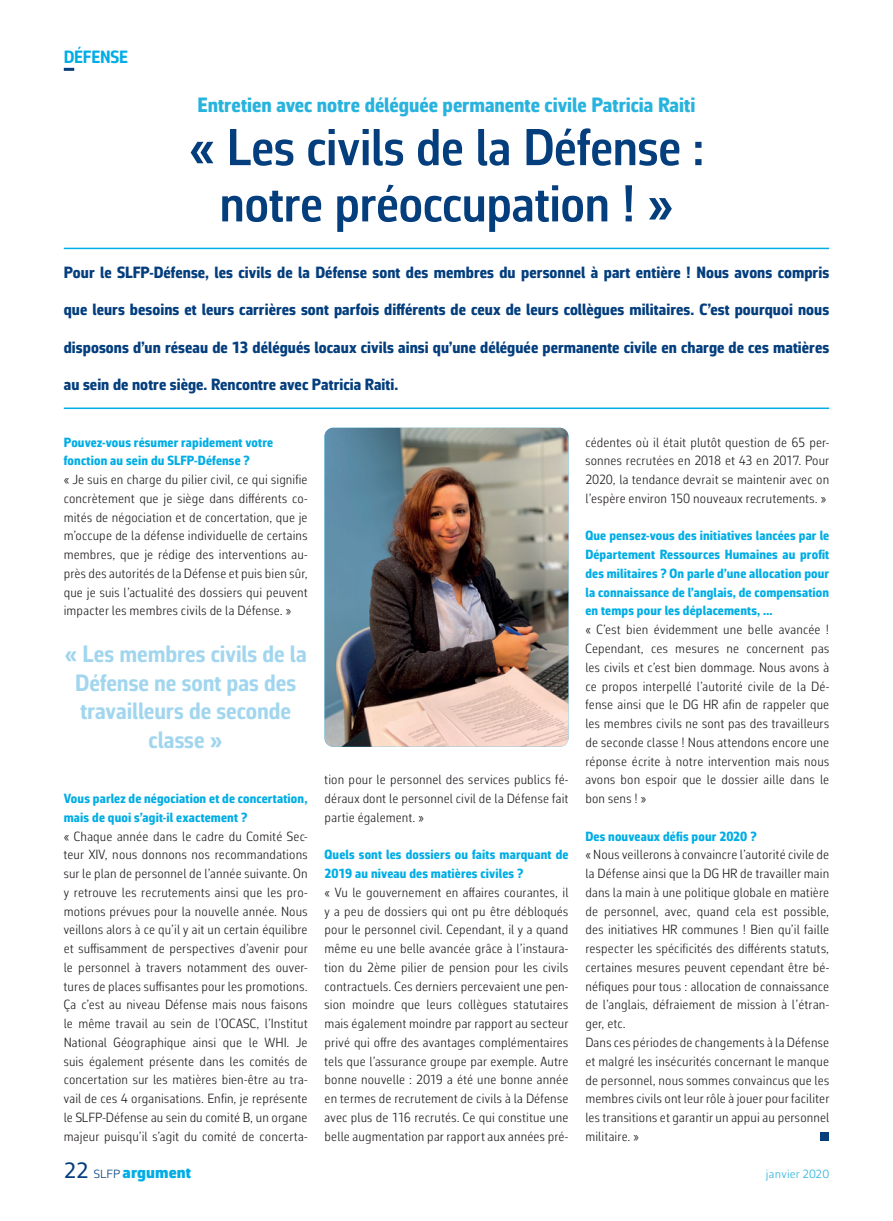
<style>
.page{position:relative;width:893px;height:1221px;background:#fff}
.page>*{position:absolute;margin:0;border:0;box-sizing:border-box;transform-origin:0 0}
.t1{font:600 52.5px/56.2px "Corbeau Con Pro";letter-spacing:-.005em;color:#043e7d;text-align:center}
.t2{font:700 24px/28.8px "Corbeau Con Pro";color:#a1d6ee;text-align:center}
.t3{font:800 21px "Corbeau Con Pro";color:#28b3de}
.t4{font:700 18px "Corbeau Con Pro";letter-spacing:-.01em;color:#00ade5}
.t5{font:800 16.5px "Corbeau Con Pro";letter-spacing:.005em;color:#043e7d}
.t6{font:900 16.5px "Corbeau Pro";letter-spacing:.005em;color:#00ade5}
.t7{font:300 13.5px/18.8px "Corbeau Con Pro";letter-spacing:.015em;color:#231f20;text-align:justify}
.t8{font:800 13.5px/18.8px "Corbeau Con Pro";letter-spacing:.01em;color:#00ade5}
.t9{font:300 12px "Corbeau Pro";letter-spacing:.015em;color:#28b3de}
.s1{font-weight:400;font-size:22.5px;color:#043e7d}
.s2{font-weight:300;font-size:12px;color:#043e7d}
</style>
<div class="page">
<svg style="left:64px;top:68px;width:10px;height:3px"></svg>
<hr style="left:64px;top:248px;width:765px;height:1px;background:#00ade5">
<hr style="left:64px;top:407px;width:765px;height:2px;background:#00ade5">
<div style="left:821px;top:1132px;width:8px;height:8px;background:#043e7d"></div>
<img style="left:325px;top:428px;width:243px;height:318px">
<h3 class="t4" style="left:64px;top:45px;width:66px">DÉFENSE</h3>
<h3 class="t3" style="left:198px;top:91px;width:499px">Entretien avec notre déléguée permanente civile Patricia Raiti</h3>
<h1 class="t1" style="left:189px;top:118px;width:517px">« Les civils de la Défense : notre préoccupation ! »</h1>
<p class="t5" style="left:64px;top:261px;width:767px">Pour le SLFP-Défense, les civils de la Défense sont des membres du personnel à part entière ! Nous avons compris</p>
<p class="t5" style="left:64px;top:298px;width:767px">que leurs besoins et leurs carrières sont parfois différents de ceux de leurs collègues militaires. C’est pourquoi nous</p>
<p class="t5" style="left:64px;top:336px;width:767px">disposons d’un réseau de 13 délégués locaux civils ainsi qu’une déléguée permanente civile en charge de ces matières</p>
<p class="t5" style="left:64px;top:373px;width:336px">au sein de notre siège. Rencontre avec Patricia Raiti.</p>
<p class="t8" style="left:64px;top:432px;width:211px">Pouvez-vous résumer rapidement votre fonction au sein du SLFP-Défense ?</p>
<p class="t7" style="left:64px;top:470px;width:245px">« Je suis en charge du pilier civil, ce qui signifie concrètement que je siège dans différents co&shy;mités de négociation et de concertation, que je m’occupe de la défense individuelle de certains membres, que je rédige des interventions au&shy;près des autorités de la Défense et puis bien sûr, que je suis l’actualité des dossiers qui peuvent impacter les membres civils de la Défense. »</p>
<h2 class="t2" style="left:64px;top:639px;width:244px">« Les membres civils de la<br>Défense ne sont pas des travailleurs de seconde classe »</h2>
<p class="t8" style="left:64px;top:788px;width:245px">Vous parlez de négociation et de concertation, mais de quoi s’agit-il exactement ?</p>
<p class="t7" style="left:64px;top:826px;width:245px">« Chaque année dans le cadre du Comité Sec&shy;teur XIV, nous donnons nos recommandations sur le plan de personnel de l’année suivante. On y retrouve les recrutements ainsi que les pro&shy;motions prévues pour la nouvelle année. Nous veillons alors à ce qu’il y ait un certain équilibre et suffisamment de perspectives d’avenir pour le personnel à travers notamment des ouver&shy;tures de places suffisantes pour les promotions.<br>Ça c’est au niveau Défense mais nous faisons le même travail au sein de l’OCASC, l’Institut National Géographique ainsi que le WHI. Je suis également présente dans les comités de concertation sur les matières bien-être au tra&shy;vail de ces 4 organisations. Enfin, je représente le SLFP-Défense au sein du comité B, un organe majeur puisqu’il s’agit du comité de concerta-</p>
<p class="t7" style="left:325px;top:770px;width:245px">tion pour le personnel des services publics fé&shy;déraux dont le personnel civil de la Défense fait partie également. »</p>
<p class="t8" style="left:325px;top:845px;width:245px">Quels sont les dossiers ou faits marquant de<br>2019 au niveau des matières civiles ?</p>
<p class="t7" style="left:325px;top:882px;width:245px">« Vu le gouvernement en affaires courantes, il y a peu de dossiers qui ont pu être débloqués pour le personnel civil. Cependant, il y a quand même eu une belle avancée grâce à l’instaura&shy;tion du 2ème pilier de pension pour les civils contractuels. Ces derniers percevaient une pen&shy;sion moindre que leurs collègues statutaires mais également moindre par rapport au secteur privé qui offre des avantages complémentaires tels que l’assurance groupe par exemple. Autre bonne nouvelle : 2019 a été une bonne année en termes de recrutement de civils à la Défense avec plus de 116 recrutés. Ce qui constitue une belle augmentation par rapport aux années pré-</p>
<p class="t7" style="left:585px;top:432px;width:245px">cédentes où il était plutôt question de 65 per&shy;sonnes recrutées en 2018 et 43 en 2017. Pour 2020, la tendance devrait se maintenir avec on l’espère environ 150 nouveaux recrutements. »</p>
<p class="t8" style="left:585px;top:526px;width:245px;text-align:justify">Que pensez-vous des initiatives lancées par le Département Ressources Humaines au profit des militaires ? On parle d’une allocation pour la connaissance de l’anglais, de compensation en temps pour les déplacements, …</p>
<p class="t7" style="left:585px;top:620px;width:245px">« C’est bien évidemment une belle avancée !<br>Cependant, ces mesures ne concernent pas les civils et c’est bien dommage. Nous avons à ce propos interpellé l’autorité civile de la Dé&shy;fense ainsi que le DG HR afin de rappeler que les membres civils ne sont pas des travailleurs de seconde classe ! Nous attendons encore une réponse écrite à notre intervention mais nous avons bon espoir que le dossier aille dans le bon sens ! »</p>
<p class="t8" style="left:585px;top:826px;width:173px">Des nouveaux défis pour 2020 ?</p>
<p class="t7" style="left:585px;top:845px;width:245px;text-align:left">« Nous veillerons à convaincre l’autorité civile de la Défense ainsi que la DG HR de travailler main dans la main à une politique globale en matière de personnel, avec, quand cela est possible, des initiatives HR communes ! Bien qu’il faille respecter les spécificités des différents statuts, certaines mesures peuvent cependant être bé&shy;néfiques pour tous : allocation de connaissance de l’anglais, défraiement de mission à l’étran&shy;ger, etc.<br>Dans ces périodes de changements à la Défense et malgré les insécurités concernant le manque de personnel, nous sommes convaincus que les membres civils ont leur rôle à jouer pour faciliter les transitions et garantir un appui au personnel militaire. »</p>
<p class="t6" style="left:64px;top:1161px;width:129px"><span class="s1">22</span> <span class="s2">SLFP</span> argument</p>
<p class="t9" style="left:766px;top:1165px;width:65px">janvier 2020</p>
</div>
